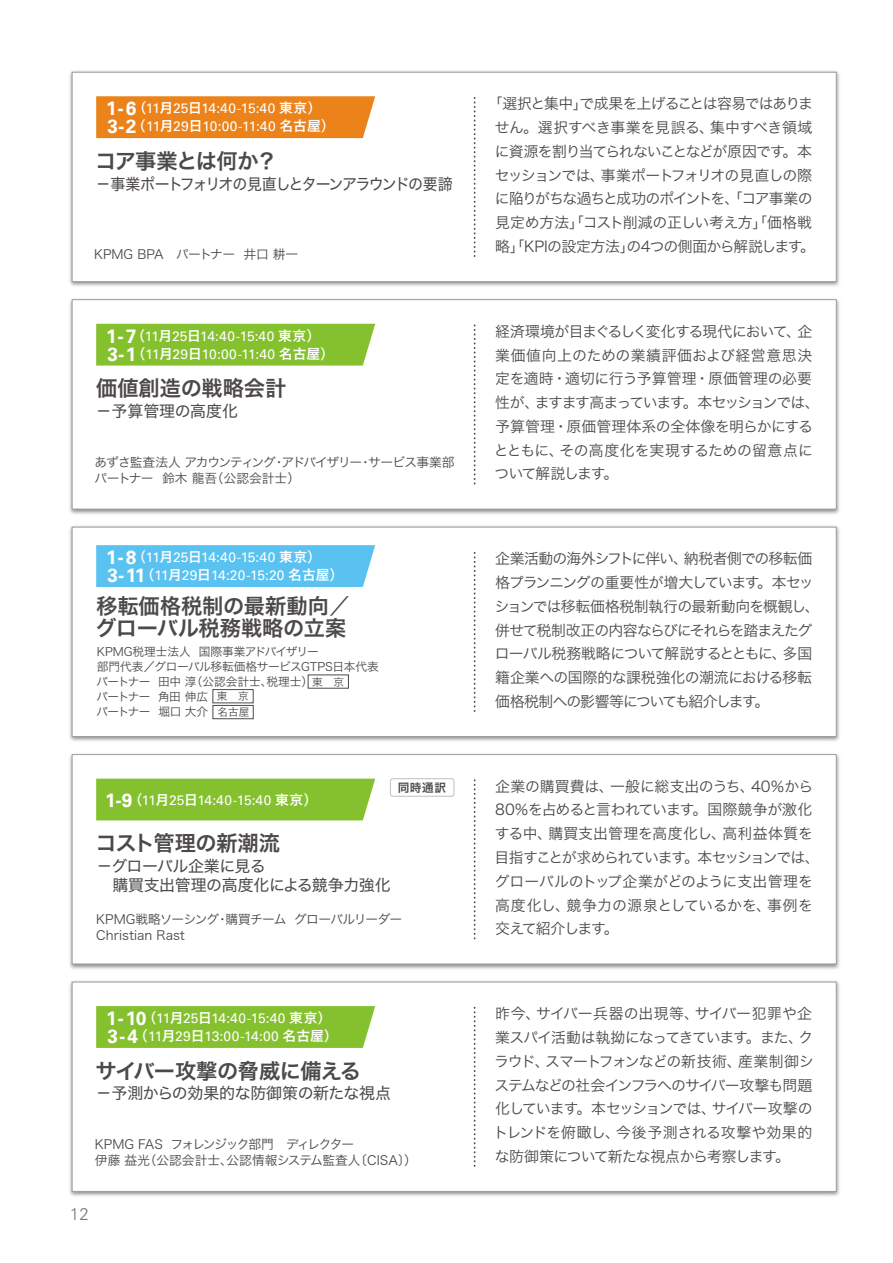
<style>
.page{position:relative;width:893px;height:1263px;background:#fff}
.page>*{position:absolute;margin:0;border:0;box-sizing:border-box;transform-origin:0 0}
.t1{font:21.15px/22.4px "Hira Kaku Pro W6";letter-spacing:-.015em;color:#4c4948}
.t2{font:300 16.95px "Univers 45";color:#75757c}
.t3{font:15.9px/19px "Hira Kaku Std W4";letter-spacing:-.03em;color:#4c4948}
.t4{font:15.9px "Hira Kaku Std W4";letter-spacing:-.1em;color:#4c4948;scale:.94 1}
.t5{font:15.9px "Hira Kaku Std W4";color:#4c4948}
.t6{font:14.85px/23.7px "Hira Kaku Pro N W3";letter-spacing:-.04em;color:#4c4948}
.t7{font:14.85px/23.7px "Hira Kaku Pro N W3";letter-spacing:-.02em;color:#4c4948}
.t8{font:13.8px/18px "Universfor KPMG";letter-spacing:-.01em;color:#fff}
.t9{font:12.75px/15.9px "Hira Kaku Pro W3";letter-spacing:-.04em;color:#4c4948}
.t10{font:12.75px/15.9px "Hira Kaku Pro W3";color:#4c4948}
.t11{font:12.75px/15.9px "Hira Kaku Pro W3";letter-spacing:-.065em;color:#4c4948}
.t12{font:11.7px/14.9px "Hira Kaku Pro W3";letter-spacing:-.03em;color:#4c4948}
.t13{font:11.7px "Hira Kaku Pro W6";color:#4c4948}
.t14{font:10.65px "Hira Kaku Pro W3";color:#4c4948}
.s1{font-weight:700;font-size:19.05px}
.s2{font-family:"Hiragino UD Sans Std W6"}
.s3{font-family:"Hira Kaku Pro W3"}
.s4{font-size:10.65px}
</style>
<div class="page">
<img style="left:69px;top:980px;width:771px;height:217px">
<div style="left:72px;top:982px;width:765px;height:210px;background:#fff;border:1px solid #9e9e9f"></div>
<img style="left:69px;top:70px;width:771px;height:217px">
<div style="left:72px;top:72px;width:765px;height:210px;background:#fff;border:1px solid #9e9e9f"></div>
<img style="left:69px;top:298px;width:771px;height:217px">
<div style="left:72px;top:299px;width:765px;height:210px;background:#fff;border:1px solid #9e9e9f"></div>
<img style="left:69px;top:525px;width:771px;height:217px">
<div style="left:72px;top:527px;width:765px;height:210px;background:#fff;border:1px solid #9e9e9f"></div>
<img style="left:69px;top:753px;width:771px;height:217px">
<div style="left:72px;top:754px;width:765px;height:210px;background:#fff;border:1px solid #9e9e9f"></div>
<div style="left:96px;top:545px;width:279px;height:42px;background:#59c2f1"></div>
<div style="left:96px;top:96px;width:279px;height:42px;background:#eb831a"></div>
<div style="left:96px;top:324px;width:279px;height:42px;background:#85c12f"></div>
<div style="left:96px;top:779px;width:279px;height:41px;background:#85c12f"></div>
<svg style="left:96px;top:1006px;width:279px;height:42px;background:#88c234"></svg>
<svg style="left:474px;top:1008px;width:1px;height:158px"></svg>
<svg style="left:474px;top:98px;width:1px;height:159px"></svg>
<svg style="left:474px;top:325px;width:1px;height:159px"></svg>
<svg style="left:474px;top:553px;width:1px;height:158px"></svg>
<svg style="left:474px;top:780px;width:1px;height:159px"></svg>
<div style="left:390px;top:778px;width:65px;height:19px;border:1px solid #cacacb;border-radius:2px"></div>
<div style="left:213px;top:705px;width:40px;height:14px;border:1px solid #4c4948"></div>
<div style="left:213px;top:689px;width:40px;height:14px;border:1px solid #4c4948"></div>
<p class="t8" style="left:106px;top:99px;width:230px"><span class="s1">1-6</span><span class="s2">（</span>11<span class="s2">月</span>25<span class="s2">日</span>14:40-15:40 <span class="s2">東京）<br></span><span class="s1">3-2</span><span class="s2">（</span>11<span class="s2">月</span>29<span class="s2">日</span>10:00-11:40 <span class="s2">名古屋）</span></p>
<h1 class="t1" style="left:95px;top:149px;width:184px">コア事業とは何か？</h1>
<p class="t4" style="left:96px;top:172px;width:381px">－事業ポートフォリオの見直しとターンアラウンドの要諦</p>
<p class="t9" style="left:94px;top:245px;width:206px">KPMG BPA パートナー 井口 耕一</p>
<p class="t8" style="left:106px;top:327px;width:229px"><span class="s1">1-7</span><span class="s2">（</span>11<span class="s2">月</span>25<span class="s2">日</span>14:40-15:40 <span class="s2">東京）<br></span><span class="s1">3-1</span><span class="s2">（</span>11<span class="s2">月</span>29<span class="s2">日</span>10:00-11:40 <span class="s2">名古屋）</span></p>
<h1 class="t1" style="left:96px;top:376px;width:192px">価値創造の戦略会計</h1>
<p class="t5" style="left:96px;top:399px;width:144px">－予算管理の高度化</p>
<p class="t11" style="left:94px;top:453px;width:362px">あずさ監査法人 アカウンティング・アドバイザリー・サービス事業部パートナー 鈴木 龍吾（公認会計士）</p>
<p class="t8" style="left:106px;top:548px;width:239px"><span class="s1">1-8</span><span class="s2">（</span>11<span class="s2">月</span>25<span class="s2">日</span>14:40-15:40 <span class="s2">東京）<br></span><span class="s1">3-11</span><span class="s2">（</span>11<span class="s2">月</span>29<span class="s2">日</span>14:20-15:20 <span class="s2">名古屋）</span></p>
<h1 class="t1" style="left:96px;top:594px;width:256px">移転価格税制の最新動向<span class="s3">／</span>グローバル税務戦略の立案</h1>
<p class="t12" style="left:96px;top:644px;width:284px">KPMG税理士法人 国際事業アドバイザリー<br>部門代表／グローバル移転価格サービスGTPS日本代表パートナー 田中 淳（公認会計士、税理士）<span class="s4">東　京<br></span>パートナー 角田 伸広<br>パートナー 堀口 大介 <span class="s4">名古屋</span></p>
<p class="t14" style="left:217px;top:687px;width:33px">東　京</p>
<p class="t8" style="left:105px;top:791px;width:213px"><span class="s1">1-9</span><span class="s2">（</span>11<span class="s2">月</span>25<span class="s2">日</span>14:40-15:40 <span class="s2">東京）</span></p>
<p class="t13" style="left:398px;top:777px;width:50px">同時通訳</p>
<h1 class="t1" style="left:96px;top:831px;width:186px">コスト管理の新潮流</h1>
<p class="t3" style="left:96px;top:856px;width:296px">－グローバル企業に見る<br>　購買支出管理の高度化による競争力強化</p>
<p class="t9" style="left:96px;top:910px;width:307px">KPMG戦略ソーシング・購買チーム グローバルリーダー<br>Christian Rast</p>
<p class="t8" style="left:106px;top:1009px;width:233px"><span class="s1">1-10</span><span class="s2">（</span>11<span class="s2">月</span>25<span class="s2">日</span>14:40-15:40 <span class="s2">東京）<br></span><span class="s1">3-4</span><span class="s2">（</span>11<span class="s2">月</span>29<span class="s2">日</span>13:00-14:00 <span class="s2">名古屋）</span></p>
<h1 class="t1" style="left:96px;top:1059px;width:267px">サイバー攻撃の脅威に備える</h1>
<p class="t3" style="left:96px;top:1084px;width:296px">－予測からの効果的な防御策の新たな視点</p>
<p class="t10" style="left:95px;top:1136px;width:324px">KPMG FAS フォレンジック部門　ディレクター<br>伊藤 益光（公認会計士、公認情報システム監査人〔CISA〕）</p>
<p class="t2" style="left:70px;top:1203px;width:20px">12</p>
<p class="t6" style="left:488px;top:91px;width:329px;text-align:center">「選択と集中」で成果を上げることは容易ではありません。選択すべき事業を見誤る、集中すべき領域に資源を割り当てられないことなどが原因です。本セッションでは、事業ポートフォリオの見直しの際に陥りがちな過ちと成功のポイントを、「コア事業の見定め方法」「コスト削減の正しい考え方」「価格戦略」「KPIの設定方法」の4つの側面から解説します。</p>
<p class="t6" style="left:494px;top:318px;width:327px">経済環境が目まぐるしく変化する現代において、企業価値向上のための業績評価および経営意思決定を適時・適切に行う予算管理・原価管理の必要性が、ますます高まっています。本セッションでは、予算管理・原価管理体系の全体像を明らかにするとともに、その高度化を実現するための留意点について解説します。</p>
<p class="t6" style="left:494px;top:546px;width:327px">企業活動の海外シフトに伴い、納税者側での移転価格プランニングの重要性が増大しています。本セッションでは移転価格税制執行の最新動向を概観し、併せて税制改正の内容ならびにそれらを踏まえたグローバル税務戦略について解説するとともに、多国籍企業への国際的な課税強化の潮流における移転価格税制への影響等についても紹介します。</p>
<p class="t7" style="left:495px;top:773px;width:327px">企業の購買費は、一般に総支出のうち、40％から<br>80％を占めると言われています。国際競争が激化する中、購買支出管理を高度化し、高利益体質を目指すことが求められています。本セッションでは、グローバルのトップ企業がどのように支出管理を高度化し、競争力の源泉としているかを、事例を交えて紹介します。</p>
<p class="t6" style="left:494px;top:1001px;width:322px;text-align:justify">昨今、サイバー兵器の出現等、サイバー犯罪や企業スパイ活動は執拗になってきています。また、クラウド、スマートフォンなどの新技術、産業制御システムなどの社会インフラへのサイバー攻撃も問題化しています。本セッションでは、サイバー攻撃のトレンドを俯瞰し、今後予測される攻撃や効果的な防御策について新たな視点から考察します。</p>
</div>
